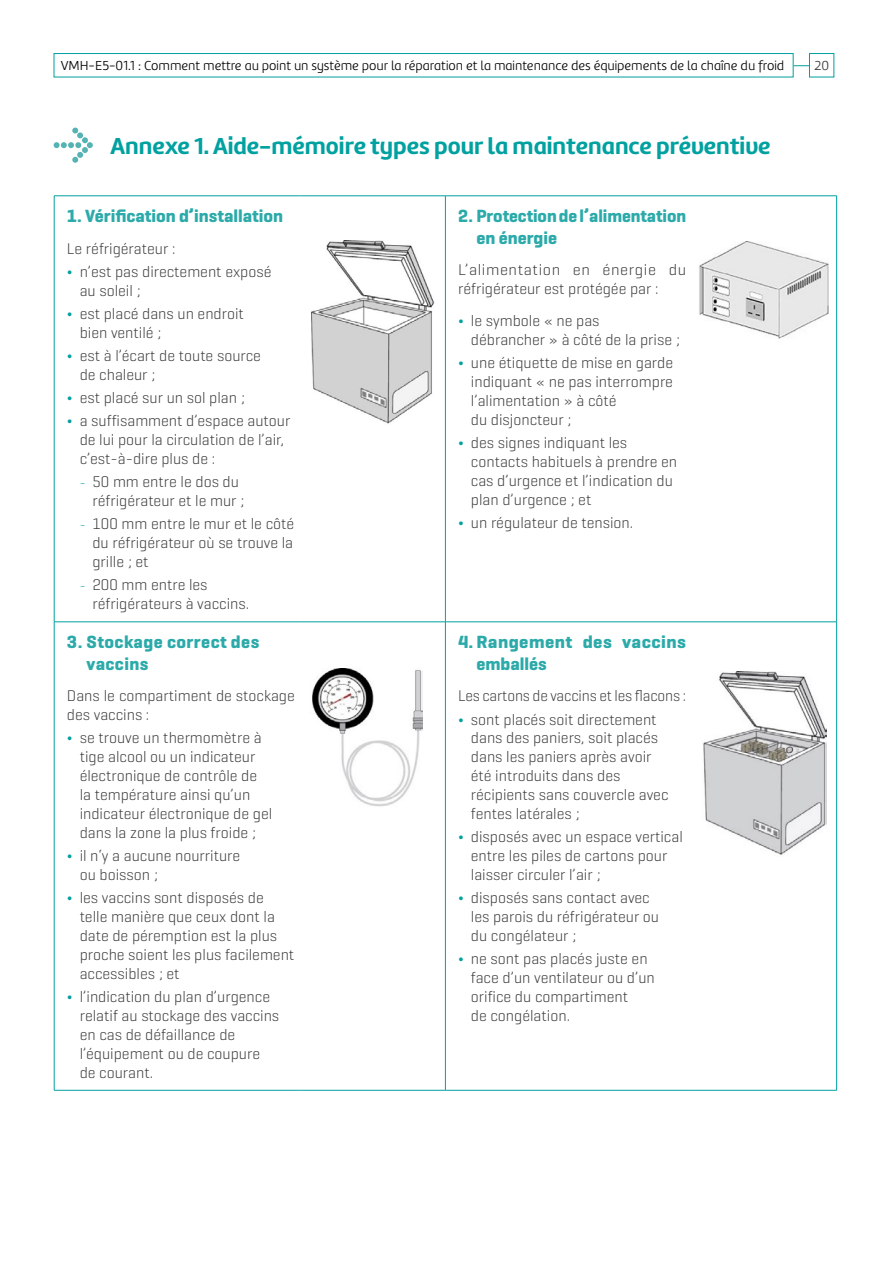
<style>
.page{position:relative;width:893px;height:1263px;background:#fff}
.page>*{position:absolute;margin:0;border:0;box-sizing:border-box;transform-origin:0 0}
.Titre_Annexe{font:700 24px "Marine UP";color:#00a1a0}
.Tab_titre_2{font:700 18px/21.6px "Geogrotesque";color:#2caaaa}
.Tab_titre_2-2{font:700 18px/21.6px "Geogrotesque";letter-spacing:.025em;color:#2caaaa}
.Tab_body{font:300 15.75px/18.9px "Geogrotesque";color:#3a3a39}
.t1{font:300 13.5px "Marine UP";color:#000}
.t2{font:300 13.5px "Marine UP";color:#3a3a39}
.s1{font-size:12.75px;color:#00a1a0}
</style>
<div class="page">
<svg style="left:54px;top:128px;width:39px;height:35px"></svg>
<hr style="left:445px;top:196px;width:1px;height:426px;background:#00a1a0">
<hr style="left:54px;top:622px;width:247px;height:1px;background:#00a1a0">
<hr style="left:301px;top:622px;width:144px;height:1px;background:#00a1a0">
<hr style="left:445px;top:622px;width:196px;height:1px;background:#00a1a0">
<hr style="left:445px;top:622px;width:1px;height:468px;background:#00a1a0">
<hr style="left:641px;top:622px;width:51px;height:1px;background:#00a1a0">
<hr style="left:692px;top:622px;width:145px;height:1px;background:#00a1a0">
<hr style="left:54px;top:1090px;width:247px;height:1px;background:#00a1a0">
<hr style="left:301px;top:1090px;width:144px;height:1px;background:#00a1a0">
<hr style="left:445px;top:1090px;width:196px;height:1px;background:#00a1a0">
<hr style="left:641px;top:1090px;width:51px;height:1px;background:#00a1a0">
<hr style="left:692px;top:1090px;width:145px;height:1px;background:#00a1a0">
<hr style="left:54px;top:196px;width:247px;height:1px;background:#00a1a0">
<hr style="left:54px;top:196px;width:1px;height:426px;background:#00a1a0">
<hr style="left:301px;top:196px;width:144px;height:1px;background:#00a1a0">
<hr style="left:445px;top:196px;width:196px;height:1px;background:#00a1a0">
<hr style="left:641px;top:196px;width:51px;height:1px;background:#00a1a0">
<hr style="left:692px;top:196px;width:145px;height:1px;background:#00a1a0">
<hr style="left:836px;top:196px;width:1px;height:426px;background:#00a1a0">
<hr style="left:54px;top:622px;width:1px;height:468px;background:#00a1a0">
<hr style="left:836px;top:622px;width:1px;height:468px;background:#00a1a0">
<img style="left:311px;top:241px;width:124px;height:183px">
<img style="left:699px;top:241px;width:130px;height:98px">
<img style="left:312px;top:669px;width:110px;height:138px">
<img style="left:703px;top:672px;width:123px;height:183px">
<svg style="left:793px;top:65px;width:16px;height:1px"></svg>
<div style="left:809px;top:53px;width:25px;height:24px;border:1px solid #00a1a0"></div>
<div style="left:54px;top:53px;width:739px;height:24px;border:1px solid #00a1a0"></div>
<p class="t1" style="left:61px;top:57px;width:725px">VMH-E5-01.1 : Comment mettre au point un système pour la réparation et la maintenance des équipements de la chaîne du froid</p>
<p class="t2" style="left:814px;top:57px;width:16px">20</p>
<p class="Titre_Annexe" style="left:111px;top:130px;width:662px">Annexe 1. Aide-mémoire types pour la maintenance préventive</p>
<p class="Tab_titre_2" style="left:67px;top:205px;width:218px">1. Vérification d’installation</p>
<p class="Tab_body" style="left:67px;top:238px;width:110px">Le réfrigérateur :</p>
<p class="Tab_body" style="left:80px;top:262px;width:193px">n’est pas directement exposé au soleil ;</p>
<p class="Tab_body" style="left:80px;top:304px;width:166px">est placé dans un endroit bien ventilé ;</p>
<p class="Tab_body" style="left:80px;top:346px;width:183px">est à l’écart de toute source de chaleur ;</p>
<p class="Tab_body" style="left:80px;top:388px;width:167px">est placé sur un sol plan ;</p>
<p class="Tab_body" style="left:80px;top:411px;width:212px">a suffisamment d’espace autour de lui pour la circulation de l’air, c’est-à-dire plus de :</p>
<p class="Tab_body" style="left:92px;top:472px;width:153px;text-indent:-13px"><span class="s1">-</span> 50 mm entre le dos du réfrigérateur et le mur ;</p>
<p class="Tab_body" style="left:92px;top:514px;width:203px;text-align:justify;text-indent:-13px"><span class="s1">-</span> 100 mm entre le mur et le côté du réfrigérateur où se trouve la grille ; et</p>
<p class="Tab_body" style="left:92px;top:575px;width:158px;text-indent:-13px"><span class="s1">-</span> 200 mm entre les réfrigérateurs à vaccins.</p>
<p class="Tab_titre_2-2" style="left:87px;top:631px;width:174px;text-indent:-20px">3. Stockage correct des vaccins</p>
<p class="Tab_body" style="left:67px;top:686px;width:229px">Dans le compartiment de stockage des vaccins :</p>
<p class="Tab_body" style="left:80px;top:728px;width:194px">se trouve un thermomètre à tige alcool ou un indicateur électronique de contrôle de la température ainsi qu’un indicateur électronique de gel dans la zone la plus froide ;</p>
<p class="Tab_body" style="left:80px;top:846px;width:162px">il n‘y a aucune nourriture ou boisson ;</p>
<p class="Tab_body" style="left:80px;top:888px;width:216px">les vaccins sont disposés de telle manière que ceux dont la date de péremption est la plus proche soient les plus facilement accessibles ; et</p>
<p class="Tab_body" style="left:80px;top:986px;width:201px">l’indication du plan d’urgence relatif au stockage des vaccins en cas de défaillance de l’équipement ou de coupure de courant.</p>
<p class="Tab_titre_2" style="left:476px;top:205px;width:211px;text-indent:-18px">2. Protection de l’alimentation en énergie</p>
<p class="Tab_body" style="left:458px;top:260px;width:229px">L’alimentation en énergie du réfrigérateur est protégée par :</p>
<p class="Tab_body" style="left:471px;top:311px;width:210px">le symbole « ne pas<br>débrancher » à côté de la prise ;</p>
<p class="Tab_body" style="left:471px;top:353px;width:204px">une étiquette de mise en garde indiquant « ne pas interrompre l’alimentation » à côté<br>du disjoncteur ;</p>
<p class="Tab_body" style="left:471px;top:432px;width:208px">des signes indiquant les contacts habituels à prendre en cas d’urgence et l’indication du plan d’urgence ; et</p>
<p class="Tab_body" style="left:471px;top:512px;width:164px">un régulateur de tension.</p>
<p class="Tab_titre_2-2" style="left:476px;top:631px;width:211px;text-indent:-18px">4. Rangement des vaccins emballés</p>
<p class="Tab_body" style="left:458px;top:686px;width:229px">Les cartons de vaccins et les flacons :</p>
<p class="Tab_body" style="left:471px;top:709px;width:199px">sont placés soit directement dans des paniers, soit placés dans les paniers après avoir été introduits dans des récipients sans couvercle avec fentes latérales ;</p>
<p class="Tab_body" style="left:471px;top:827px;width:213px">disposés avec un espace vertical entre les piles de cartons pour laisser circuler l’air ;</p>
<p class="Tab_body" style="left:471px;top:888px;width:190px">disposés sans contact avec les parois du réfrigérateur ou du congélateur ;</p>
<p class="Tab_body" style="left:471px;top:949px;width:185px">ne sont pas placés juste en face d’un ventilateur ou d’un orifice du compartiment<br>de congélation.</p>
</div>
